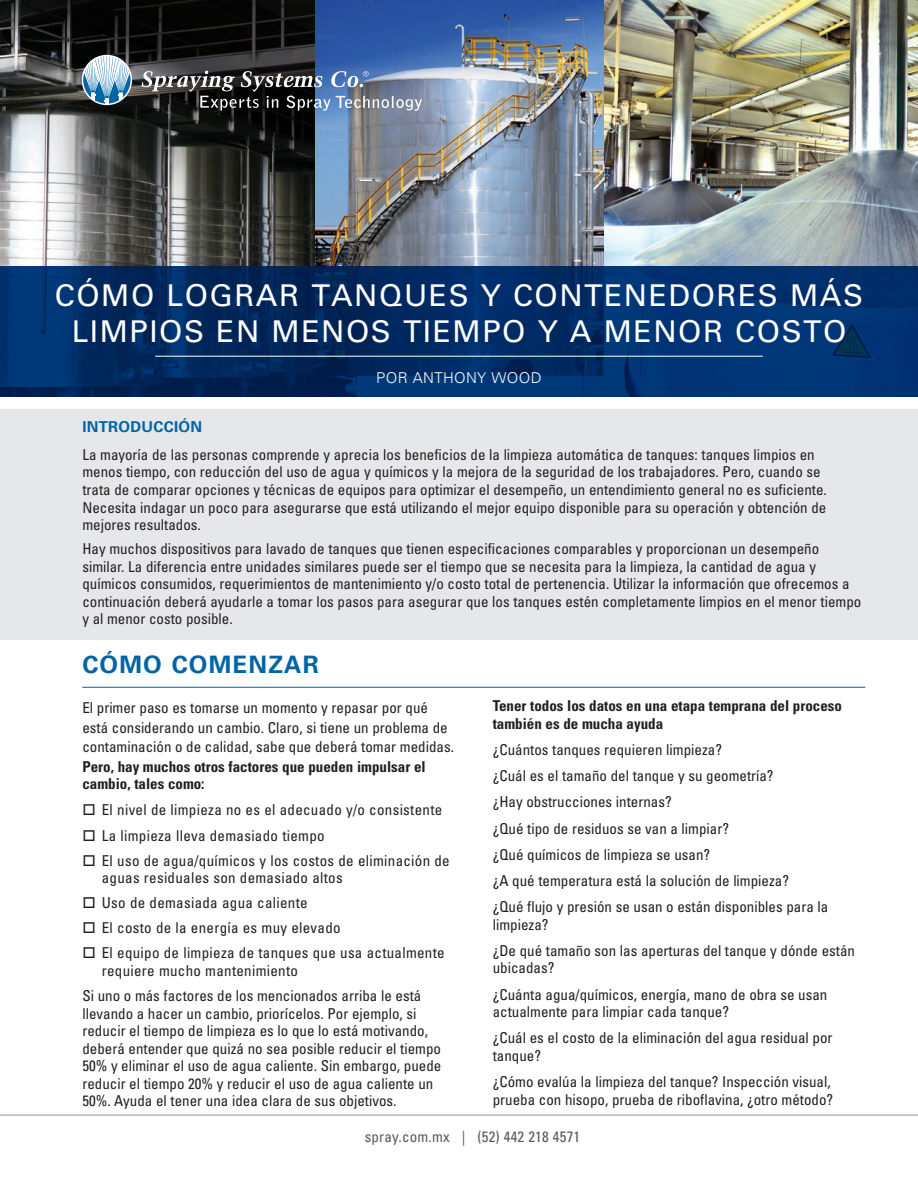
<style>
.page{position:relative;width:918px;height:1188px;background:#fff}
.page>*{position:absolute;margin:0;border:0;box-sizing:border-box;transform-origin:0 0}
.t1{font:30px/36px "Univers LT Std";letter-spacing:.05em;color:#fff;text-align:center}
.big_headline{font:700 24px "Univers LT Std";letter-spacing:.05em;color:#0065a4}
.body{font:condensed 15px/17.5px "Univers LT Std";color:#231f20}
.bullets{font:condensed 15px/17.5px "Univers LT Std";letter-spacing:.02em;color:#231f20}
.body-2{font:700 condensed 15px/17.5px "Univers LT Std";color:#231f20}
.body-3{font:condensed 15px "Univers LT Std";letter-spacing:.015em;color:#57585a}
.subhead{font:300 15px "Univers";letter-spacing:.02em;color:#fff}
.subhead-2{font:700 15px "Univers LT Std";letter-spacing:.02em;color:#0065a4}
.s1{font-weight:700}
</style>
<div class="page">
<svg style="left:0;top:0;width:315px;height:266px;background:#4f504f"></svg>
<img style="left:604px;top:0;width:314px;height:266px">
<div style="left:0;top:409px;width:918px;height:230px;background:#e6e7e9"></div>
<svg style="left:0;top:266px;width:918px;height:130px;background:#002e69"></svg>
<hr style="left:82px;top:687px;width:783px;height:1px;background:#0065a4">
<hr style="left:155px;top:356px;width:608px;height:1px;background:#fff">
<img style="left:315px;top:0;width:289px;height:396px">
<svg style="left:82px;top:55px;width:50px;height:50px"></svg>
<svg style="left:142px;top:71px;width:280px;height:40px;background:#5a616c"></svg>
<hr style="left:0;top:1115px;width:918px;height:1px;background:#939598">
<p class="t1" style="left:55px;top:278px;width:810px">CÓMO LOGRAR TANQUES Y CONTENEDORES MÁS<br>LIMPIOS EN MENOS TIEMPO Y A MENOR COSTO</p>
<p class="subhead" style="left:376px;top:369px;width:167px">POR ANTHONY WOOD</p>
<p class="subhead-2" style="left:82px;top:418px;width:121px">INTRODUCCIÓN</p>
<p class="body" style="left:82px;top:446px;width:746px">La mayoría de las personas comprende y aprecia los beneficios de la limpieza automática de tanques: tanques limpios en menos tiempo, con reducción del uso de agua y químicos y la mejora de la seguridad de los trabajadores. Pero, cuando se trata de comparar opciones y técnicas de equipos para optimizar el desempeño, un entendimiento general no es suficiente.<br>Necesita indagar un poco para asegurarse que está utilizando el mejor equipo disponible para su operación y obtención de mejores resultados.</p>
<p class="body" style="left:82px;top:540px;width:781px">Hay muchos dispositivos para lavado de tanques que tienen especificaciones comparables y proporcionan un desempeño similar. La diferencia entre unidades similares puede ser el tiempo que se necesita para la limpieza, la cantidad de agua y químicos consumidos, requerimientos de mantenimiento y/o costo total de pertenencia. Utilizar la información que ofrecemos a continuación deberá ayudarle a tomar los pasos para asegurar que los tanques estén completamente limpios en el menor tiempo y al menor costo posible.</p>
<p class="big_headline" style="left:82px;top:651px;width:238px">CÓMO COMENZAR</p>
<p class="body" style="left:82px;top:698px;width:373px;line-height:19.5px">El primer paso es tomarse un momento y repasar por qué está considerando un cambio. Claro, si tiene un problema de contaminación o de calidad, sabe que deberá tomar medidas.<br><span class="s1">Pero, hay muchos otros factores que pueden impulsar el</span></p>
<p class="body-2" style="left:82px;top:775px;width:124px">cambio, tales como:</p>
<p class="bullets" style="left:82px;top:801px;width:361px">□ El nivel de limpieza no es el adecuado y/o consistente</p>
<p class="bullets" style="left:82px;top:826px;width:244px">□ La limpieza lleva demasiado tiempo</p>
<p class="bullets" style="left:102px;top:851px;width:349px;text-indent:-20px">□ El uso de agua/químicos y los costos de eliminación de aguas residuales son demasiado altos</p>
<p class="bullets" style="left:82px;top:894px;width:227px">□ Uso de demasiada agua caliente</p>
<p class="bullets" style="left:82px;top:919px;width:260px">□ El costo de la energía es muy elevado</p>
<p class="bullets" style="left:102px;top:944px;width:344px;text-indent:-20px">□ El equipo de limpieza de tanques que usa actualmente requiere mucho mantenimiento</p>
<p class="body" style="left:82px;top:987px;width:361px">Si uno o más factores de los mencionados arriba le está llevando a hacer un cambio, priorícelos. Por ejemplo, si reducir el tiempo de limpieza es lo que lo está motivando, deberá entender que quizá no sea posible reducir el tiempo 50% y eliminar el uso de agua caliente. Sin embargo, puede reducir el tiempo 20% y reducir el uso de agua caliente un 50%. Ayuda el tener una idea clara de sus objetivos.</p>
<p class="body-2" style="left:493px;top:697px;width:351px">Tener todos los datos en una etapa temprana del proceso también es de mucha ayuda</p>
<p class="body" style="left:493px;top:741px;width:231px">¿Cuántos tanques requieren limpieza?</p>
<p class="body" style="left:493px;top:767px;width:282px">¿Cuál es el tamaño del tanque y su geometría?</p>
<p class="body" style="left:493px;top:793px;width:180px">¿Hay obstrucciones internas?</p>
<p class="body" style="left:493px;top:819px;width:238px">¿Qué tipo de residuos se van a limpiar?</p>
<p class="body" style="left:493px;top:845px;width:219px">¿Qué químicos de limpieza se usan?</p>
<p class="body" style="left:493px;top:872px;width:298px">¿A qué temperatura está la solución de limpieza?</p>
<p class="body" style="left:493px;top:898px;width:337px">¿Qué flujo y presión se usan o están disponibles para la limpieza?</p>
<p class="body" style="left:493px;top:942px;width:364px">¿De qué tamaño son las aperturas del tanque y dónde están ubicadas?</p>
<p class="body" style="left:493px;top:985px;width:336px">¿Cuánta agua/químicos, energía, mano de obra se usan actualmente para limpiar cada tanque?</p>
<p class="body" style="left:493px;top:1029px;width:341px">¿Cuál es el costo de la eliminación del agua residual por tanque?</p>
<p class="body" style="left:493px;top:1073px;width:342px">¿Cómo evalúa la limpieza del tanque? Inspección visual, prueba con hisopo, prueba de riboflavina, ¿otro método?</p>
<p class="body-3" style="left:365px;top:1128px;width:217px">spray.com.mx | (52) 442 218 4571</p>
</div>
